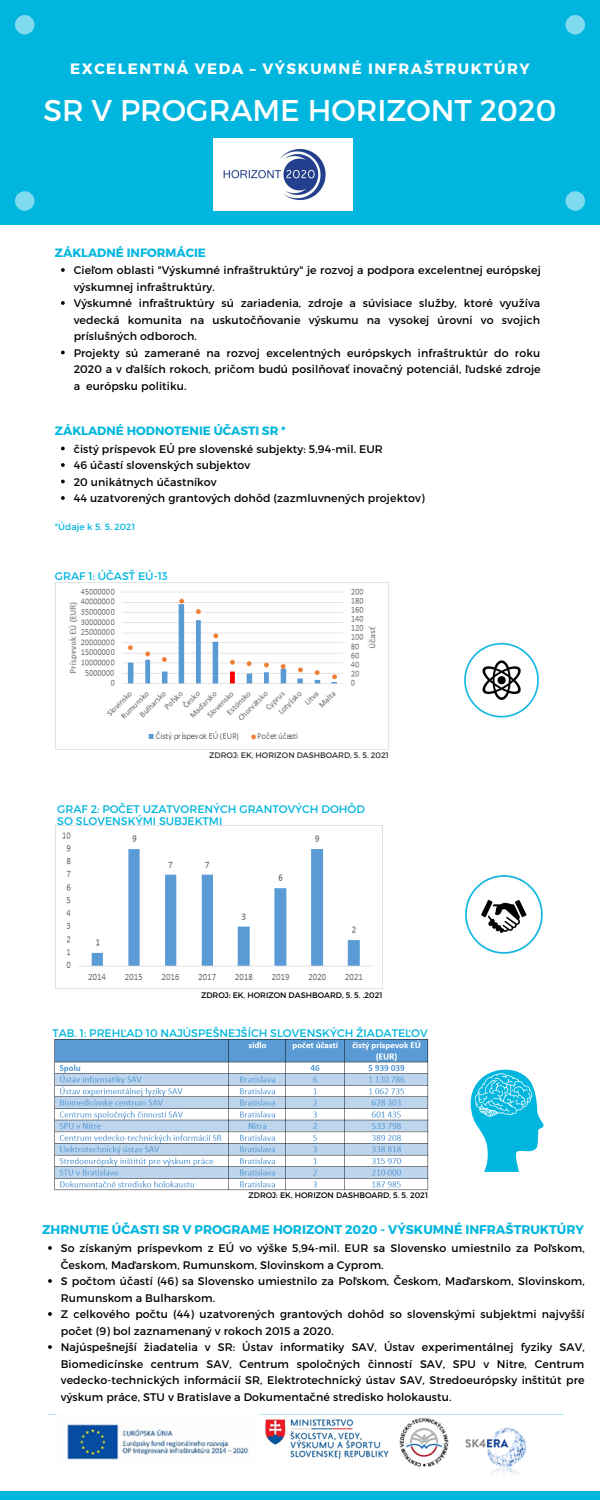
<style>
.page{position:relative;width:600px;height:1500px;background:#fff}
.page>*{position:absolute;margin:0;border:0;box-sizing:border-box;transform-origin:0 0}
.t1{font:30px "Montserrat";color:#fff}
.t2{font:700 15px "Montserrat";letter-spacing:.1em;color:#fff}
.t3{font:700 12.5px "Montserrat";color:#00b6de}
.t4{font:700 12px "Montserrat";color:#00b6de}
.t5{font:11px/16.5px "Montserrat";letter-spacing:.01em;color:#000}
.t6{font:11px/12px "Montserrat";color:#00b6de}
.t7{font:9px "Montserrat";letter-spacing:.01em;color:#00b6de}
.t8{font:8px "Montserrat";color:#000}
.t9{font:8px "Montserrat";color:#333}
</style>
<div class="page">
<div style="left:0;top:0;width:600px;height:225px;background:#00b6de"></div>
<div style="left:15px;top:15px;width:19px;height:19px;background:#7edaee;border-radius:50%"></div>
<div style="left:566px;top:15px;width:19px;height:19px;background:#7edaee;border-radius:50%"></div>
<div style="left:566px;top:191px;width:19px;height:20px;background:#7edaee;border-radius:50%"></div>
<div style="left:15px;top:191px;width:19px;height:20px;background:#7edaee;border-radius:50%"></div>
<svg style="left:61px;top:268px;width:4px;height:4px"></svg>
<svg style="left:61px;top:301px;width:4px;height:4px"></svg>
<svg style="left:61px;top:351px;width:4px;height:3px"></svg>
<div style="left:0;top:1491px;width:600px;height:9px;background:#00b6de"></div>
<svg style="left:470px;top:1069px;width:74px;height:103px"></svg>
<hr style="left:48px;top:1414px;width:516px;height:1px;background:#00b6de">
<img style="left:214px;top:138px;width:138px;height:73px">
<img style="left:67px;top:1424px;width:182px;height:36px">
<img style="left:265px;top:1419px;width:123px;height:40px">
<img style="left:399px;top:1418px;width:50px;height:49px">
<img style="left:465px;top:1428px;width:62px;height:47px">
<img style="left:464px;top:642px;width:75px;height:76px">
<svg style="left:48px;top:1246px;width:4px;height:4px"></svg>
<svg style="left:48px;top:1279px;width:4px;height:4px"></svg>
<svg style="left:48px;top:1312px;width:4px;height:4px"></svg>
<svg style="left:48px;top:1345px;width:4px;height:4px"></svg>
<img style="left:465px;top:875px;width:78px;height:79px">
<img style="left:56px;top:825px;width:327px;height:163px">
<img style="left:56px;top:583px;width:333px;height:167px">
<svg style="left:61px;top:447px;width:4px;height:3px"></svg>
<svg style="left:61px;top:463px;width:4px;height:4px"></svg>
<svg style="left:61px;top:480px;width:4px;height:3px"></svg>
<svg style="left:61px;top:496px;width:4px;height:4px"></svg>
<img style="left:55px;top:1040px;width:373px;height:151px">
<p class="t2" style="left:70px;top:59px;width:461px">EXCELENTNÁ VEDA – VÝSKUMNÉ INFRAŠTRUKTÚRY</p>
<p class="t1" style="left:44px;top:90px;width:514px">SR V PROGRAME HORIZONT 2020</p>
<p class="t4" style="left:55px;top:244px;width:152px">ZÁKLADNÉ INFORMÁCIE</p>
<p class="t5" style="left:74px;top:261px;width:469px">Cieľom oblasti "Výskumné infraštruktúry" je rozvoj a podpora excelentnej európskej výskumnej infraštruktúry.</p>
<p class="t5" style="left:74px;top:294px;width:468px;text-align:justify">Výskumné infraštruktúry sú zariadenia, zdroje a súvisiace služby, ktoré využíva vedecká komunita na uskutočňovanie výskumu na vysokej úrovni vo svojich príslušných odboroch.</p>
<p class="t5" style="left:74px;top:344px;width:469px;text-align:justify">Projekty sú zamerané na rozvoj excelentných európskych infraštruktúr do roku 2020 a v ďalších rokoch, pričom budú posilňovať inovačný potenciál, ľudské zdroje a európsku politiku.</p>
<p class="t4" style="left:55px;top:423px;width:232px">ZÁKLADNÉ HODNOTENIE ÚČASTI SR *</p>
<p class="t5" style="left:74px;top:440px;width:311px">čistý príspevok EÚ pre slovenské subjekty: 5,94-mil. EUR</p>
<p class="t5" style="left:74px;top:456px;width:178px">46 účastí slovenských subjektov</p>
<p class="t5" style="left:74px;top:473px;width:145px">20 unikátnych účastníkov</p>
<p class="t5" style="left:74px;top:489px;width:352px">44 uzatvorených grantových dohôd (zazmluvnených projektov)</p>
<p class="t7" style="left:55px;top:521px;width:82px">*Údaje k 5. 5. 2021</p>
<p class="t6" style="left:55px;top:569px;width:114px">GRAF 1: ÚČASŤ EÚ-13</p>
<p class="t9" style="left:209px;top:749px;width:181px">ZDROJ: EK, HORIZON DASHBOARD, 5. 5. 2021</p>
<p class="t6" style="left:57px;top:802px;width:309px">GRAF 2: POČET UZATVORENÝCH GRANTOVÝCH DOHÔD<br>SO SLOVENSKÝMI SUBJEKTMI</p>
<p class="t8" style="left:201px;top:990px;width:183px">ZDROJ: EK, HORIZON DASHBOARD, 5. 5. .2021</p>
<p class="t6" style="left:52px;top:1027px;width:377px">TAB. 1: PREHĽAD 10 NAJÚSPEŠNEJŠÍCH SLOVENSKÝCH ŽIADATEĽOV</p>
<p class="t8" style="left:249px;top:1190px;width:181px">ZDROJ: EK, HORIZON DASHBOARD, 5. 5. 2021</p>
<p class="t3" style="left:42px;top:1221px;width:544px">ZHRNUTIE ÚČASTI SR V PROGRAME HORIZONT 2020 - VÝSKUMNÉ INFRAŠTRUKTÚRY</p>
<p class="t5" style="left:61px;top:1239px;width:525px">So získaným príspevkom z EÚ vo výške 5,94-mil. EUR sa Slovensko umiestnilo za Poľskom,<br>Českom, Maďarskom, Rumunskom, Slovinskom a Cyprom.</p>
<p class="t5" style="left:61px;top:1272px;width:526px">S počtom účastí (46) sa Slovensko umiestnilo za Poľskom, Českom, Maďarskom, Slovinskom,<br>Rumunskom a Bulharskom.</p>
<p class="t5" style="left:61px;top:1305px;width:525px">Z celkového počtu (44) uzatvorených grantových dohôd so slovenskými subjektmi najvyšší počet (9) bol zaznamenaný v rokoch 2015 a 2020.</p>
<p class="t5" style="left:61px;top:1338px;width:526px;text-align:justify">Najúspešnejší žiadatelia v SR: Ústav informatiky SAV, Ústav experimentálnej fyziky SAV, Biomedicínske centrum SAV, Centrum spoločných činností SAV, SPU v Nitre, Centrum vedecko-technických informácií SR, Elektrotechnický ústav SAV, Stredoeurópsky inštitút pre výskum práce, STU v Bratislave a Dokumentačné stredisko holokaustu.</p>
</div>
